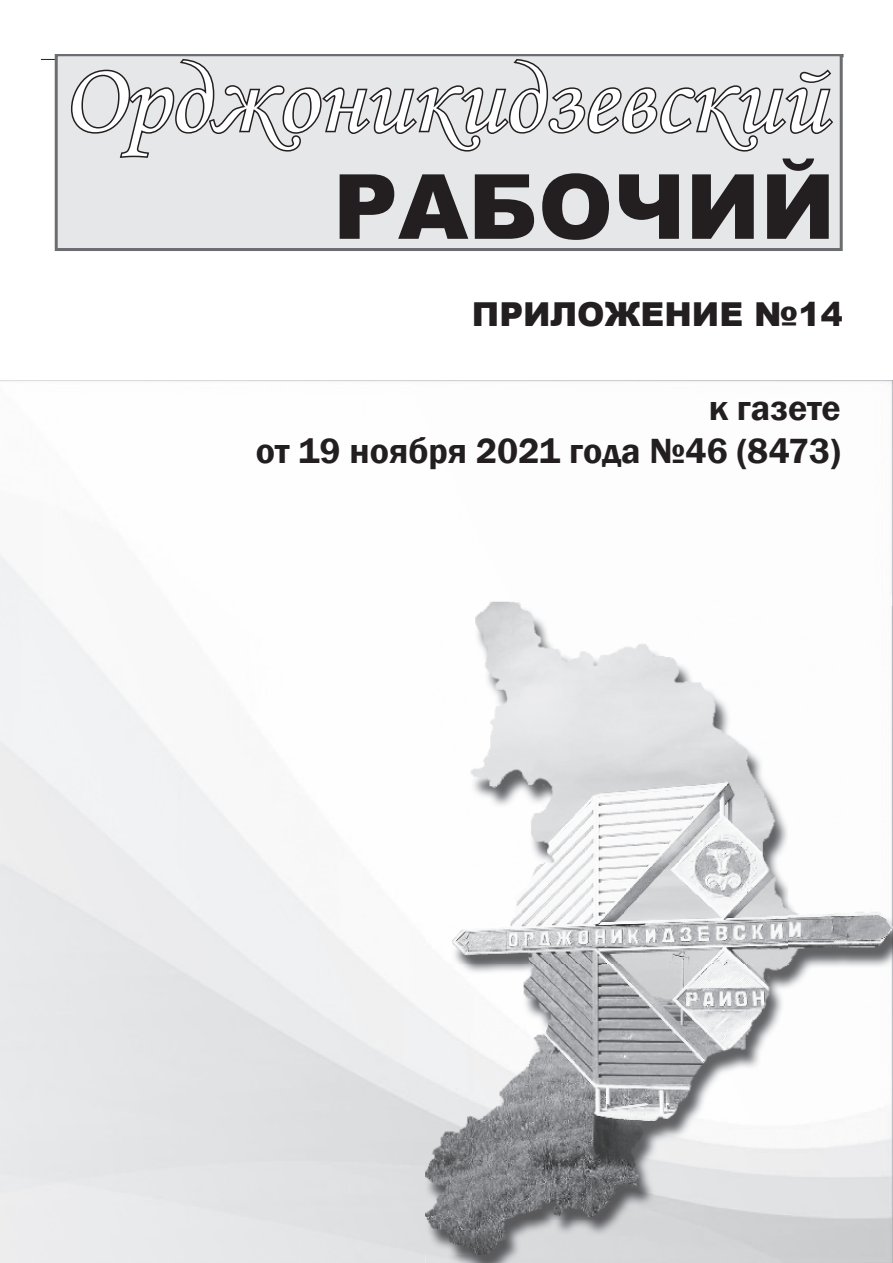
<style>
.page{position:relative;width:893px;height:1263px;background:#fff}
.page>*{position:absolute;margin:0;border:0;box-sizing:border-box;transform-origin:0 0}
.t1{font:102px "Monotype Corsiva";color:#fff}
.t2{font:900 90px "Arial";color:#231f20}
.t3{font:600 36px/43.2px "Franklin Gothic";color:#231f20;text-align:right}
.t4{font:900 33px "Arial";color:#231f20}
</style>
<div class="page">
<hr style="left:41px;top:59px;width:705px;height:1px;background:#231f20">
<div style="left:56px;top:55px;width:785px;height:194px;background:#e6e7e9"></div>
<svg style="left:71px;top:59px;width:762px;height:99px"></svg>
<div style="left:55px;top:53px;width:788px;height:198px;border:3px solid #6c6d70"></div>
<img style="left:425px;top:1254px;width:468px;height:9px">
<img style="left:425px;top:595px;width:468px;height:659px">
<h1 class="t1" style="left:62px;top:38px;width:766px">Орджоникидзевский</h1>
<h2 class="t2" style="left:333px;top:141px;width:504px">РАБОЧИЙ</h2>
<p class="t4" style="left:472px;top:290px;width:372px">ПРИЛОЖЕНИЕ №14</p>
<p class="t3" style="left:256px;top:386px;width:587px">к газете<br>от 19 ноября 2021 года №46 (8473)</p>
</div>
